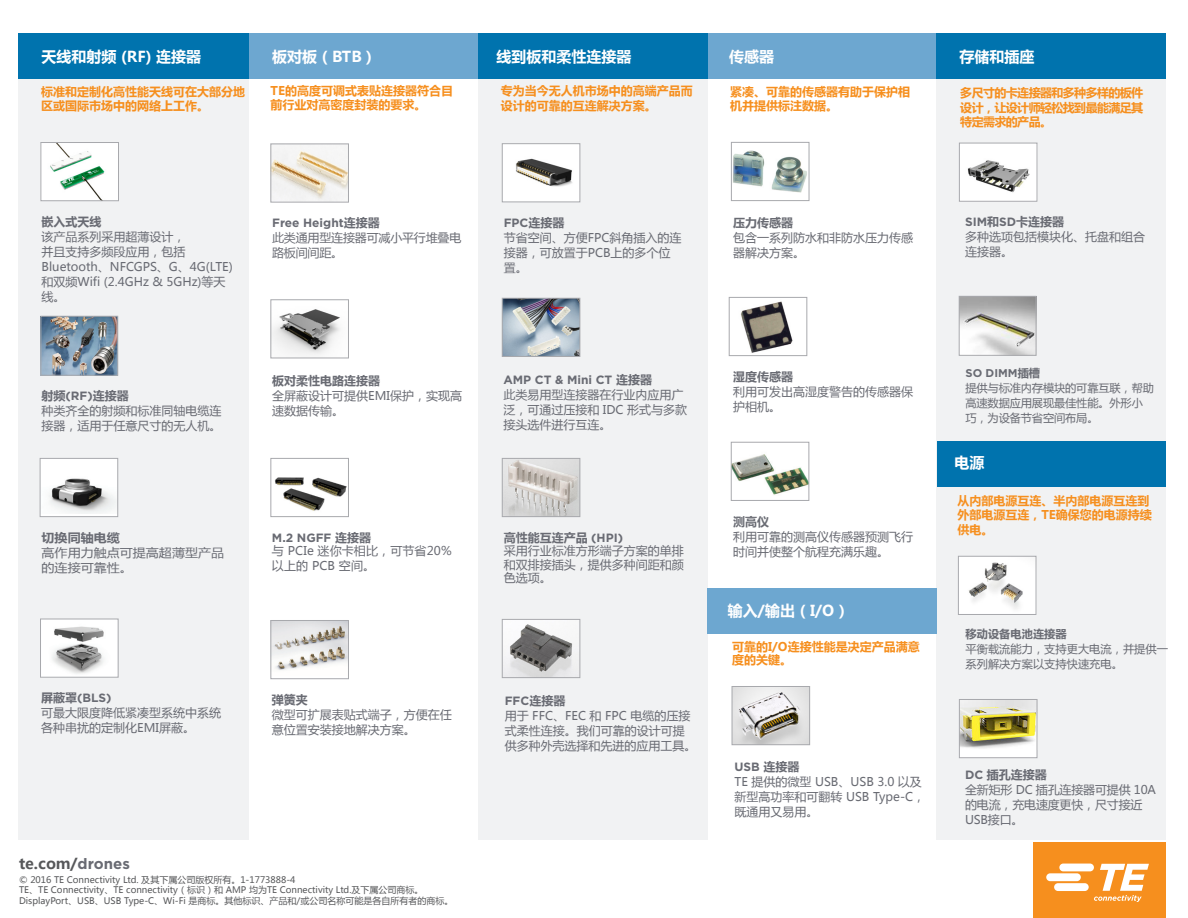
<style>
.page{position:relative;width:1188px;height:918px;background:#fff}
.page>*{position:absolute;margin:0;border:0;box-sizing:border-box;transform-origin:0 0}
.SS_Chart_Title{font:700 15px "Microsoft Ya Hei";color:#fff}
.SS__te_com__on_back{font:700 15px "Microsoft Ya Hei";color:#57585a}
.SS_Chart_Body{font:12px/15px "Microsoft Ya Hei";color:#696b73}
.SS_Chart_Intro_Text{font:700 12px/14.4px "Microsoft Ya Hei";color:#f68f1e}
.SS_Chart_Body-2{font:700 12px "Gotham";color:#696b73}
.SS_Chart_Body-3{font:700 12px "Microsoft Ya Hei";color:#696b73}
.SS_Chart_Body-4{font:12px/15px "Microsoft Ya Hei";color:#696b73;scale:1.09 1}
.SS_Chart_Body-5{font:700 12px "Microsoft Ya Hei";color:#696b73;scale:1.09 1}
.SS_Chart_Body-6{font:11.25px/15px "Microsoft Ya Hei";letter-spacing:-.015em;color:#696b73}
.SS_Chart_Body-7{font:700 11.25px "Microsoft Ya Hei";color:#696b73}
.SS_Chart_Body-8{font:700 11.25px "Gotham";color:#696b73}
.t1{font:9px "Microsoft Ya Hei";color:#57585a}
.s1{font-family:"Gotham"}
.s2{font-family:"Microsoft Ya Hei"}
.s3{font-family:"Gotham";color:#696b73}
</style>
<div class="page">
<div style="left:937px;top:79px;width:229px;height:761px;background:#f1f2f3"></div>
<div style="left:19px;top:79px;width:230px;height:760px;background:#f1f2f3"></div>
<div style="left:478px;top:79px;width:230px;height:761px;background:#f1f2f3"></div>
<div style="left:708px;top:588px;width:229px;height:45px;background:#6da7d0"></div>
<div style="left:243px;top:33px;width:236px;height:46px;background:#6da7d0"></div>
<div style="left:937px;top:441px;width:228px;height:45px;background:#0073ae"></div>
<div style="left:19px;top:33px;width:230px;height:46px;background:#0073ae"></div>
<div style="left:478px;top:33px;width:230px;height:46px;background:#0073ae"></div>
<div style="left:708px;top:33px;width:229px;height:46px;background:#6da7d0"></div>
<div style="left:41px;top:619px;width:77px;height:58px;background:#fff"></div>
<img style="left:52px;top:626px;width:52px;height:48px">
<div style="left:40px;top:619px;width:79px;height:59px;border:1px solid #a8a9ad"></div>
<img style="left:272px;top:622px;width:75px;height:48px">
<div style="left:270px;top:620px;width:79px;height:59px;border:1px solid #a8a9ad"></div>
<div style="left:937px;top:33px;width:229px;height:46px;background:#0073ae"></div>
<img style="left:733px;top:150px;width:74px;height:43px">
<div style="left:731px;top:142px;width:78px;height:59px;border:1px solid #a8a9ad"></div>
<img style="left:741px;top:301px;width:52px;height:52px">
<div style="left:729px;top:297px;width:78px;height:59px;border:1px solid #a8a9ad"></div>
<div style="left:1033px;top:842px;width:133px;height:76px;background:#f68f1e"></div>
<svg style="left:1046px;top:864px;width:103px;height:38px"></svg>
<img style="left:734px;top:688px;width:74px;height:55px">
<div style="left:732px;top:686px;width:78px;height:59px;border:1px solid #a8a9ad"></div>
<img style="left:42px;top:318px;width:74px;height:56px">
<div style="left:40px;top:316px;width:78px;height:60px;border:1px solid #a8a9ad"></div>
<img style="left:42px;top:144px;width:75px;height:55px">
<div style="left:40px;top:142px;width:79px;height:59px;border:1px solid #a8a9ad"></div>
<img style="left:960px;top:558px;width:74px;height:55px">
<div style="left:958px;top:556px;width:78px;height:59px;border:1px solid #a8a9ad"></div>
<div style="left:502px;top:144px;width:78px;height:58px;background:#fff"></div>
<img style="left:516px;top:158px;width:57px;height:29px">
<div style="left:502px;top:143px;width:78px;height:59px;border:1px solid #a8a9ad"></div>
<img style="left:504px;top:300px;width:74px;height:55px">
<div style="left:502px;top:298px;width:78px;height:59px;border:1px solid #a8a9ad"></div>
<img style="left:504px;top:460px;width:74px;height:55px">
<div style="left:502px;top:458px;width:78px;height:59px;border:1px solid #a8a9ad"></div>
<img style="left:275px;top:477px;width:72px;height:34px">
<div style="left:270px;top:458px;width:79px;height:59px;border:1px solid #a8a9ad"></div>
<img style="left:272px;top:146px;width:75px;height:55px">
<div style="left:270px;top:144px;width:79px;height:59px;border:1px solid #a8a9ad"></div>
<img style="left:272px;top:309px;width:68px;height:47px">
<div style="left:270px;top:299px;width:79px;height:59px;border:1px solid #a8a9ad"></div>
<img style="left:42px;top:460px;width:74px;height:54px">
<div style="left:40px;top:458px;width:78px;height:59px;border:1px solid #a8a9ad"></div>
<img style="left:733px;top:454px;width:74px;height:41px">
<div style="left:731px;top:442px;width:78px;height:59px;border:1px solid #a8a9ad"></div>
<img style="left:961px;top:145px;width:74px;height:55px">
<div style="left:959px;top:143px;width:78px;height:59px;border:1px solid #a8a9ad"></div>
<img style="left:961px;top:298px;width:73px;height:56px">
<div style="left:959px;top:296px;width:77px;height:60px;border:1px solid #a8a9ad"></div>
<div style="left:959px;top:699px;width:78px;height:59px;background:#fff"></div>
<img style="left:961px;top:701px;width:74px;height:48px">
<div style="left:959px;top:699px;width:78px;height:59px;border:1px solid #a8a9ad"></div>
<img style="left:505px;top:621px;width:67px;height:55px">
<div style="left:502px;top:619px;width:78px;height:59px;border:1px solid #a8a9ad"></div>
<p class="SS_Chart_Title" style="left:42px;top:46px;width:161px">天线和射频 (RF) 连接器</p>
<p class="SS_Chart_Intro_Text" style="left:41px;top:84px;width:206px">标准和定制化高性能天线可在大部分地区或国际市场中的网络上工作。</p>
<p class="SS_Chart_Title" style="left:272px;top:46px;width:106px">板对板（BTB）</p>
<p class="SS_Chart_Intro_Text" style="left:271px;top:83px;width:184px">TE的高度可调式表贴连接器符合目前行业对高密度封装的要求。</p>
<p class="SS_Chart_Title" style="left:496px;top:46px;width:136px">线到板和柔性连接器</p>
<p class="SS_Chart_Intro_Text" style="left:501px;top:83px;width:193px">专为当今无人机市场中的高端产品而设计的可靠的互连解决方案。</p>
<p class="SS_Chart_Body-3" style="left:42px;top:213px;width:62px">嵌入式天线</p>
<p class="SS_Chart_Body" style="left:42px;top:229px;width:193px">该产品系列采用超薄设计，<br>并且支持多频段应用，包括<br>Bluetooth、NFCGPS、G、4G(LTE)和双频Wifi (2.4GHz &amp; 5GHz)等天线。</p>
<p class="SS_Chart_Body-3" style="left:42px;top:387px;width:89px">射频<span class="s1">(RF)</span>连接器</p>
<p class="SS_Chart_Body" style="left:42px;top:403px;width:182px">种类齐全的射频和标准同轴电缆连接器，适用于任意尺寸的无人机。</p>
<p class="SS_Chart_Body-5" style="left:42px;top:529px;width:73px">切换同轴电缆</p>
<p class="SS_Chart_Body-4" style="left:42px;top:545px;width:169px">高作用力触点可提高超薄型产品的连接可靠性。</p>
<p class="SS_Chart_Body-2" style="left:272px;top:215px;width:109px">Free Height<span class="s2">连接器</span></p>
<p class="SS_Chart_Body" style="left:272px;top:230px;width:191px">此类通用型连接器可减小平行堆叠电</p>
<p class="SS_Chart_Body" style="left:272px;top:245px;width:73px">路板间间距。</p>
<p class="SS_Chart_Body-3" style="left:272px;top:372px;width:109px">板对柔性电路连接器</p>
<p class="SS_Chart_Body" style="left:272px;top:388px;width:191px">全屏蔽设计可提供EMI保护，实现高速数据传输。</p>
<p class="SS_Chart_Body-2" style="left:272px;top:529px;width:101px">M.2 NGFF <span class="s2">连接器</span></p>
<p class="SS_Chart_Body" style="left:272px;top:543px;width:181px">与 PCIe 迷你卡相比，可节省20%以上的 PCB 空间。</p>
<p class="SS_Chart_Body-2" style="left:504px;top:215px;width:62px">FPC<span class="s2">连接器</span></p>
<p class="SS_Chart_Body" style="left:504px;top:230px;width:179px">节省空间、方便FPC斜角插入的连接器，可放置于PCB上的多个位置。</p>
<p class="SS_Chart_Body-2" style="left:503px;top:372px;width:150px">AMP CT &amp; Mini CT <span class="s2">连接器</span></p>
<p class="SS_Chart_Body" style="left:503px;top:387px;width:185px">此类易用型连接器在行业内应用广泛，可通过压接和 IDC 形式与多款接头选件进行互连。</p>
<p class="SS_Chart_Body-3" style="left:504px;top:529px;width:121px">高性能互连产品 <span class="s1">(HPI)</span></p>
<p class="SS_Chart_Body" style="left:504px;top:544px;width:181px;line-height:13.5px;text-align:justify">采用行业标准方形端子方案的单排和双排接插头，提供多种间距和颜色选项。</p>
<p class="SS_Chart_Body-2" style="left:41px;top:690px;width:72px"><span class="s2">屏蔽罩</span>(BLS)</p>
<p class="SS_Chart_Body" style="left:41px;top:705px;width:182px">可最大限度降低紧凑型系统中系统各种串扰的定制化EMI屏蔽。</p>
<p class="SS__te_com__on_back" style="left:19px;top:854px;width:112px">te.com/<span class="s3">drones</span></p>
<p class="SS_Chart_Body-3" style="left:272px;top:692px;width:37px">弹簧夹</p>
<p class="SS_Chart_Body" style="left:272px;top:707px;width:181px">微型可扩展表贴式端子，方便在任意位置安装接地解决方案。</p>
<p class="t1" style="left:19px;top:874px;width:278px">© 2016 TE Connectivity Ltd. 及其下属公司版权所有。1-1773888-4</p>
<p class="t1" style="left:19px;top:884px;width:406px">TE、TE Connectivity、TE connectivity（标识）和 AMP 均为TE Connectivity Ltd.及下属公司商标。</p>
<p class="t1" style="left:19px;top:895px;width:436px">DisplayPort、USB、USB Type-C、Wi-Fi 是商标。其他标识、产品和/或公司名称可能是各自所有者的商标。</p>
<p class="SS_Chart_Body-2" style="left:505px;top:693px;width:62px">FFC<span class="s2">连接器</span></p>
<p class="SS_Chart_Body" style="left:505px;top:708px;width:193px">用于 FFC、FEC 和 FPC 电缆的压接式柔性连接。我们可靠的设计可提供多种外壳选择和先进的应用工具。</p>
<p class="SS_Chart_Title" style="left:729px;top:46px;width:46px">传感器</p>
<p class="SS_Chart_Intro_Text" style="left:730px;top:84px;width:182px">紧凑、可靠的传感器有助于保护相机并提供标注数据。</p>
<p class="SS_Chart_Body-3" style="left:733px;top:214px;width:61px">压力传感器</p>
<p class="SS_Chart_Body" style="left:733px;top:230px;width:181px">包含一系列防水和非防水压力传感器解决方案。</p>
<p class="SS_Chart_Title" style="left:960px;top:46px;width:76px">存储和插座</p>
<p class="SS_Chart_Intro_Text" style="left:960px;top:85px;width:184px;text-align:justify">多尺寸的卡连接器和多种多样的板件设计，让设计师轻松找到最能满足其特定需求的产品。</p>
<p class="SS_Chart_Body-2" style="left:965px;top:213px;width:101px">SIM<span class="s2">和</span>SD<span class="s2">卡连接器</span></p>
<p class="SS_Chart_Body" style="left:965px;top:228px;width:181px">多种选项包括模块化、托盘和组合连接器。</p>
<p class="SS_Chart_Body-3" style="left:733px;top:369px;width:61px">湿度传感器</p>
<p class="SS_Chart_Body" style="left:733px;top:384px;width:181px">利用可发出高湿度警告的传感器保护相机。</p>
<p class="SS_Chart_Body-3" style="left:733px;top:513px;width:37px">测高仪</p>
<p class="SS_Chart_Body" style="left:733px;top:529px;width:181px">利用可靠的测高仪传感器预测飞行时间并使整个航程充满乐趣。</p>
<p class="SS_Chart_Title" style="left:728px;top:600px;width:123px">输入/输出（I/O）</p>
<p class="SS_Chart_Intro_Text" style="left:732px;top:640px;width:189px;line-height:12.8px">可靠的I/O连接性能是决定产品满意度的关键。</p>
<p class="SS_Chart_Body-8" style="left:965px;top:366px;width:76px">SO DIMM<span class="s2">插槽</span></p>
<p class="SS_Chart_Body-6" style="left:965px;top:380px;width:190px">提供与标准内存模块的可靠互联，帮助高速数据应用展现最佳性能。外形小巧，为设备节省空间布局。</p>
<p class="SS_Chart_Title" style="left:955px;top:452px;width:31px">电源</p>
<p class="SS_Chart_Intro_Text" style="left:957px;top:493px;width:196px">从内部电源互连、半内部电源互连到外部电源互连，TE确保您的电源持续供电。</p>
<p class="SS_Chart_Body-7" style="left:966px;top:626px;width:103px">移动设备电池连接器</p>
<p class="SS_Chart_Body-6" style="left:966px;top:641px;width:204px">平衡载流能力，支持更大电流，并提供一系列解决方案以支持快速充电。</p>
<p class="SS_Chart_Body-2" style="left:735px;top:758px;width:67px">USB <span class="s2">连接器</span></p>
<p class="SS_Chart_Body" style="left:735px;top:773px;width:192px">TE 提供的微型 USB、USB 3.0 以及新型高功率和可翻转 USB Type-C，既通用又易用。</p>
<p class="SS_Chart_Body-3" style="left:965px;top:766px;width:83px"><span class="s1">DC</span> 插孔连接器</p>
<p class="SS_Chart_Body" style="left:965px;top:782px;width:192px">全新矩形 DC 插孔连接器可提供 10A</p>
<p class="SS_Chart_Body" style="left:965px;top:797px;width:179px">的电流，充电速度更快，尺寸接近</p>
<p class="SS_Chart_Body" style="left:965px;top:812px;width:60px">USB接口。</p>
</div>
